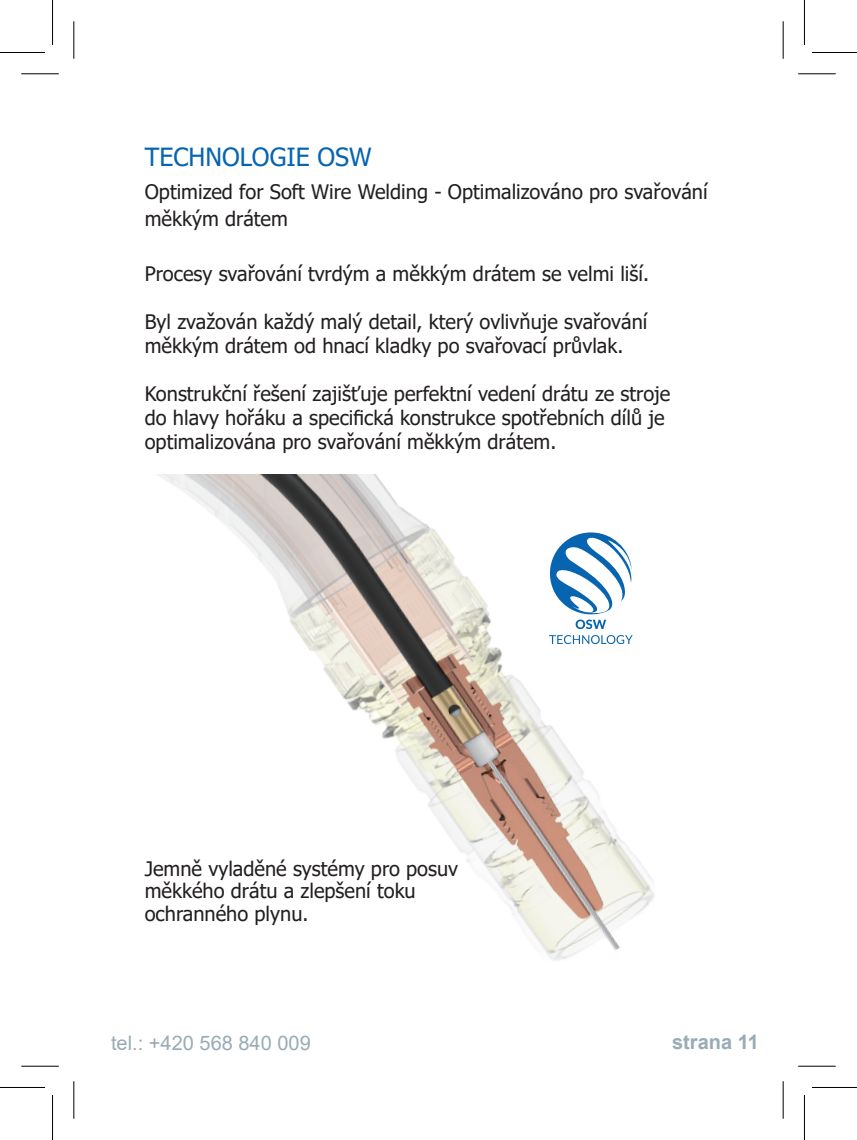
<style>
.page{position:relative;width:857px;height:1140px;background:#fff}
.page>*{position:absolute;margin:0;border:0;box-sizing:border-box;transform-origin:0 0}
.t1{font:25px "Tahoma";color:#0764b1}
.t2{font:20px/24px "Tahoma";color:#231f20}
.t3{font:20px "Arial";color:#98abb6}
.t4{font:700 20px "Arial";color:#98abb6}
</style>
<div class="page">
<img style="left:156px;top:474px;width:499px;height:487px">
<svg style="left:548px;top:531px;width:83px;height:98px"></svg>
<svg style="left:549px;top:635px;width:83px;height:9px"></svg>
<hr style="left:21px;top:73px;width:38px;height:1px;background:#000">
<hr style="left:797px;top:73px;width:38px;height:1px;background:#000">
<hr style="left:21px;top:1065px;width:38px;height:1px;background:#000">
<hr style="left:797px;top:1065px;width:38px;height:1px;background:#000">
<hr style="left:73px;top:21px;width:1px;height:38px;background:#000">
<hr style="left:73px;top:1081px;width:1px;height:37px;background:#000">
<hr style="left:782px;top:21px;width:1px;height:38px;background:#000">
<hr style="left:782px;top:1081px;width:1px;height:37px;background:#000">
<hr style="left:0;top:52px;width:45px;height:1px;background:#000">
<hr style="left:811px;top:52px;width:45px;height:1px;background:#000">
<hr style="left:0;top:1087px;width:45px;height:1px;background:#000">
<hr style="left:811px;top:1087px;width:45px;height:1px;background:#000">
<hr style="left:52px;top:0;width:1px;height:45px;background:#000">
<hr style="left:52px;top:1095px;width:1px;height:45px;background:#000">
<hr style="left:803px;top:0;width:1px;height:45px;background:#000">
<hr style="left:803px;top:1095px;width:1px;height:45px;background:#000">
<p class="t1" style="left:145px;top:140px;width:228px">TECHNOLOGIE OSW</p>
<p class="t2" style="left:145px;top:179px;width:564px;line-height:27.5px">Optimized for Soft Wire Welding - Optimalizováno pro svařování měkkým drátem</p>
<p class="t2" style="left:145px;top:263px;width:505px">Procesy svařování tvrdým a měkkým drátem se velmi liší.</p>
<p class="t2" style="left:145px;top:311px;width:504px">Byl zvažován každý malý detail, který ovlivňuje svařování měkkým drátem od hnací kladky po svařovací průvlak.</p>
<p class="t2" style="left:145px;top:383px;width:527px">Konstrukční řešení zajišťuje perfektní vedení drátu ze stroje do hlavy hořáku a specifická konstrukce spotřebních dílů je optimalizována pro svařování měkkým drátem.</p>
<p class="t2" style="left:145px;top:858px;width:315px;line-height:22.5px">Jemně vyladěné systémy pro posuv měkkého drátu a zlepšení toku ochranného plynu.</p>
<p class="t3" style="left:111px;top:1029px;width:201px">tel.: +420 568 840 009</p>
<p class="t4" style="left:671px;top:1027px;width:88px">strana 11</p>
</div>
